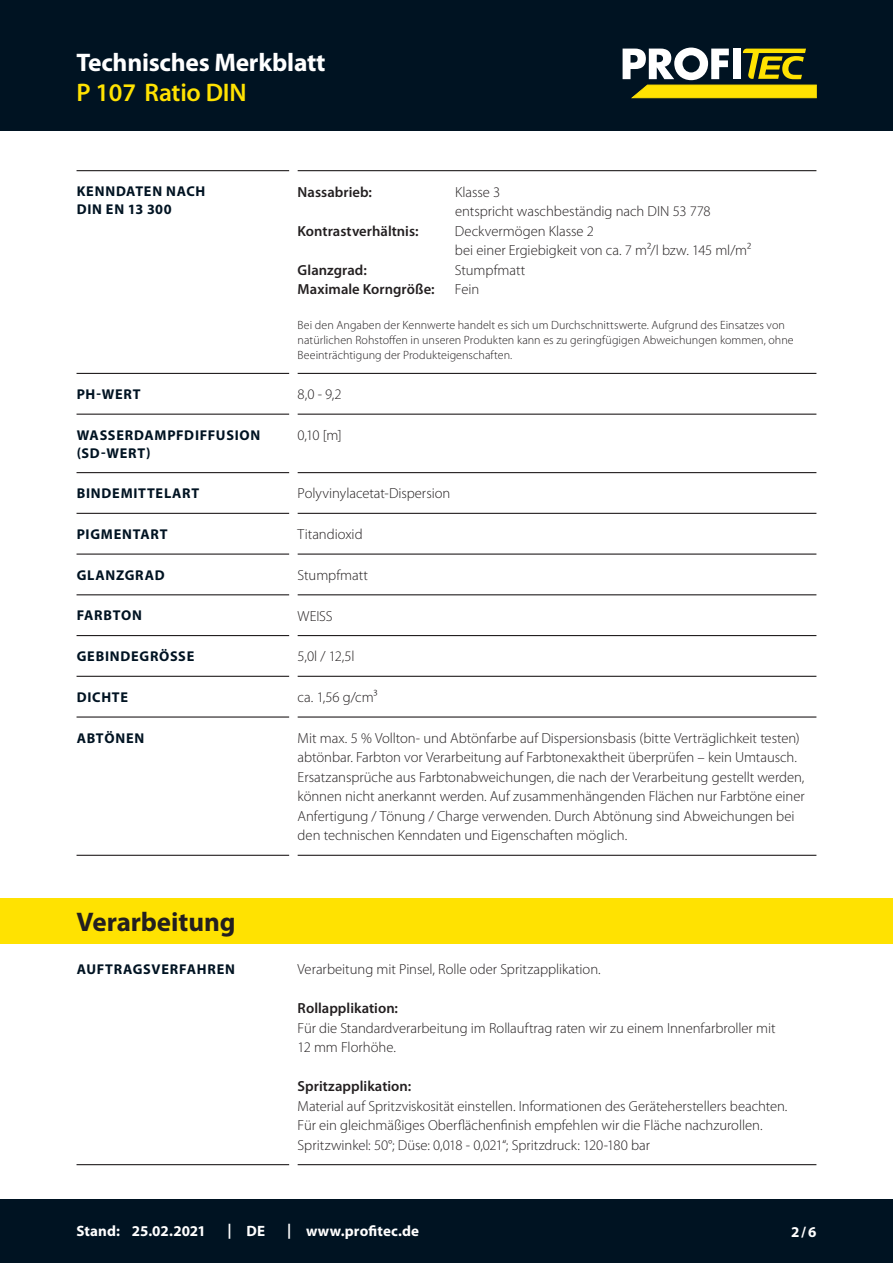
<style>
.page{position:relative;width:893px;height:1263px;background:#fff}
.page>*{position:absolute;margin:0;border:0;box-sizing:border-box;transform-origin:0 0}
.t1{font:700 27px "Myriad Pro";letter-spacing:-.005em;color:#231f20}
.t2{font:700 25.5px "Myriad Pro";letter-spacing:-.01em;color:#fff}
.t3{font:600 25.5px "Myriad Pro";letter-spacing:-.01em;color:#ffe201}
.t4{font:700 15px "Myriad Pro";letter-spacing:.005em;color:#fff}
.t5{font:300 14.7px/19.5px "Myriad Pro";letter-spacing:-.005em;color:#231f20}
.t6{font:600 14.7px "Myriad Pro";color:#231f20}
.t7{font:700 14.25px/18px "Myriad Pro";letter-spacing:.055em;color:#001322}
.t8{font:300 12px/15px "Myriad Pro";letter-spacing:.005em;color:#231f20}
</style>
<div class="page">
<div style="left:0;top:0;width:893px;height:131px;background:#001322"></div>
<div style="left:0;top:1199px;width:893px;height:64px;background:#001322"></div>
<hr style="left:77px;top:170px;width:212px;height:1px;background:#231f20">
<hr style="left:298px;top:170px;width:518px;height:1px;background:#231f20">
<hr style="left:77px;top:373px;width:212px;height:1px;background:#231f20">
<hr style="left:298px;top:373px;width:518px;height:1px;background:#231f20">
<hr style="left:77px;top:414px;width:212px;height:1px;background:#231f20">
<hr style="left:298px;top:414px;width:518px;height:1px;background:#231f20">
<hr style="left:77px;top:472px;width:212px;height:1px;background:#231f20">
<hr style="left:298px;top:472px;width:518px;height:1px;background:#231f20">
<hr style="left:77px;top:513px;width:212px;height:1px;background:#231f20">
<hr style="left:298px;top:513px;width:518px;height:1px;background:#231f20">
<hr style="left:77px;top:553px;width:212px;height:2px;background:#231f20">
<hr style="left:298px;top:553px;width:518px;height:2px;background:#231f20">
<hr style="left:77px;top:594px;width:212px;height:1px;background:#231f20">
<hr style="left:298px;top:594px;width:518px;height:1px;background:#231f20">
<hr style="left:77px;top:635px;width:212px;height:1px;background:#231f20">
<hr style="left:298px;top:635px;width:518px;height:1px;background:#231f20">
<hr style="left:77px;top:676px;width:212px;height:1px;background:#231f20">
<hr style="left:298px;top:676px;width:518px;height:1px;background:#231f20">
<hr style="left:77px;top:716px;width:212px;height:2px;background:#231f20">
<hr style="left:298px;top:716px;width:518px;height:2px;background:#231f20">
<hr style="left:77px;top:855px;width:212px;height:1px;background:#231f20">
<hr style="left:298px;top:855px;width:518px;height:1px;background:#231f20">
<hr style="left:77px;top:1164px;width:212px;height:1px;background:#231f20">
<hr style="left:298px;top:1164px;width:518px;height:1px;background:#231f20">
<div style="left:0;top:898px;width:893px;height:46px;background:#ffe201"></div>
<svg style="left:623px;top:48px;width:193px;height:50px"></svg>
<h2 class="t2" style="left:77px;top:49px;width:250px">Technisches Merkblatt</h2>
<h2 class="t3" style="left:77px;top:79px;width:172px">P 107 Ratio DIN</h2>
<p class="t7" style="left:77px;top:183px;width:130px">KENNDATEN NACH<br>DIN EN 13 300</p>
<p class="t6" style="left:298px;top:183px;width:76px">Nassabrieb:</p>
<p class="t5" style="left:455px;top:182px;width:257px">Klasse 3<br>entspricht waschbeständig nach DIN 53 778</p>
<p class="t6" style="left:298px;top:222px;width:122px">Kontrastverhältnis:</p>
<p class="t5" style="left:455px;top:221px;width:298px">Deckvermögen Klasse 2<br>bei einer Ergiebigkeit von ca. 7 m²/l bzw. 145 ml/m²</p>
<p class="t6" style="left:298px;top:261px;width:71px">Glanzgrad:</p>
<p class="t5" style="left:455px;top:260px;width:72px">Stumpfmatt</p>
<p class="t6" style="left:298px;top:281px;width:138px">Maximale Korngröße:</p>
<p class="t5" style="left:455px;top:280px;width:26px">Fein</p>
<p class="t8" style="left:298px;top:317px;width:498px">Bei den Angaben der Kennwerte handelt es sich um Durchschnittswerte. Aufgrund des Einsatzes von natürlichen Rohstoffen in unseren Produkten kann es zu geringfügigen Abweichungen kommen, ohne<br>Beeinträchtigung der Produkteigenschaften.</p>
<p class="t7" style="left:77px;top:385px;width:65px">PH-WERT</p>
<p class="t5" style="left:298px;top:385px;width:46px">8,0 - 9,2</p>
<p class="t7" style="left:77px;top:426px;width:185px">WASSERDAMPFDIFFUSION (SD-WERT)</p>
<p class="t5" style="left:298px;top:426px;width:46px">0,10 [m]</p>
<p class="t7" style="left:77px;top:485px;width:124px">BINDEMITTELART</p>
<p class="t5" style="left:298px;top:484px;width:154px">Polyvinylacetat-Dispersion</p>
<p class="t7" style="left:77px;top:525px;width:92px">PIGMENTART</p>
<p class="t5" style="left:298px;top:525px;width:66px">Titandioxid</p>
<p class="t7" style="left:77px;top:566px;width:89px">GLANZGRAD</p>
<p class="t5" style="left:298px;top:565px;width:72px">Stumpfmatt</p>
<p class="t7" style="left:77px;top:607px;width:67px">FARBTON</p>
<p class="t5" style="left:298px;top:606px;width:36px">WEISS</p>
<p class="t7" style="left:77px;top:647px;width:119px">GEBINDEGRÖSSE</p>
<p class="t5" style="left:298px;top:647px;width:58px">5,0l / 12,5l</p>
<p class="t7" style="left:77px;top:688px;width:53px">DICHTE</p>
<p class="t5" style="left:298px;top:688px;width:81px">ca. 1,56 g/cm³</p>
<p class="t7" style="left:77px;top:729px;width:69px">ABTÖNEN</p>
<p class="t5" style="left:298px;top:728px;width:509px">Mit max. 5 % Vollton- und Abtönfarbe auf Dispersionsbasis (bitte Verträglichkeit testen) abtönbar. Farbton vor Verarbeitung auf Farbtonexaktheit überprüfen – kein Umtausch.<br>Ersatzansprüche aus Farbtonabweichungen, die nach der Verarbeitung gestellt werden, können nicht anerkannt werden. Auf zusammenhängenden Flächen nur Farbtöne einer Anfertigung / Tönung / Charge verwenden. Durch Abtönung sind Abweichungen bei den technischen Kenndaten und Eigenschaften möglich.</p>
<h1 class="t1" style="left:77px;top:907px;width:161px">Verarbeitung</h1>
<p class="t7" style="left:77px;top:960px;width:160px">AUFTRAGSVERFAHREN</p>
<p class="t5" style="left:298px;top:960px;width:305px">Verarbeitung mit Pinsel, Rolle oder Spritzapplikation.</p>
<p class="t6" style="left:298px;top:1000px;width:102px">Rollapplikation:</p>
<p class="t5" style="left:298px;top:1018px;width:479px">Für die Standardverarbeitung im Rollauftrag raten wir zu einem Innenfarbroller mit<br>12 mm Florhöhe.</p>
<p class="t6" style="left:298px;top:1078px;width:115px">Spritzapplikation:</p>
<p class="t5" style="left:298px;top:1096px;width:491px">Material auf Spritzviskosität einstellen. Informationen des Geräteherstellers beachten.<br>Für ein gleichmäßiges Oberflächenfinish empfehlen wir die Fläche nachzurollen.<br>Spritzwinkel: 50°; Düse: 0,018 - 0,021“; Spritzdruck: 120-180 bar</p>
<p class="t4" style="left:77px;top:1222px;width:131px">Stand: 25.02.2021</p>
<p class="t4" style="left:227px;top:1222px;width:39px">| DE</p>
<p class="t4" style="left:287px;top:1222px;width:134px">| www.profitec.de</p>
<p class="t4" style="left:791px;top:1223px;width:27px">2/6</p>
</div>
